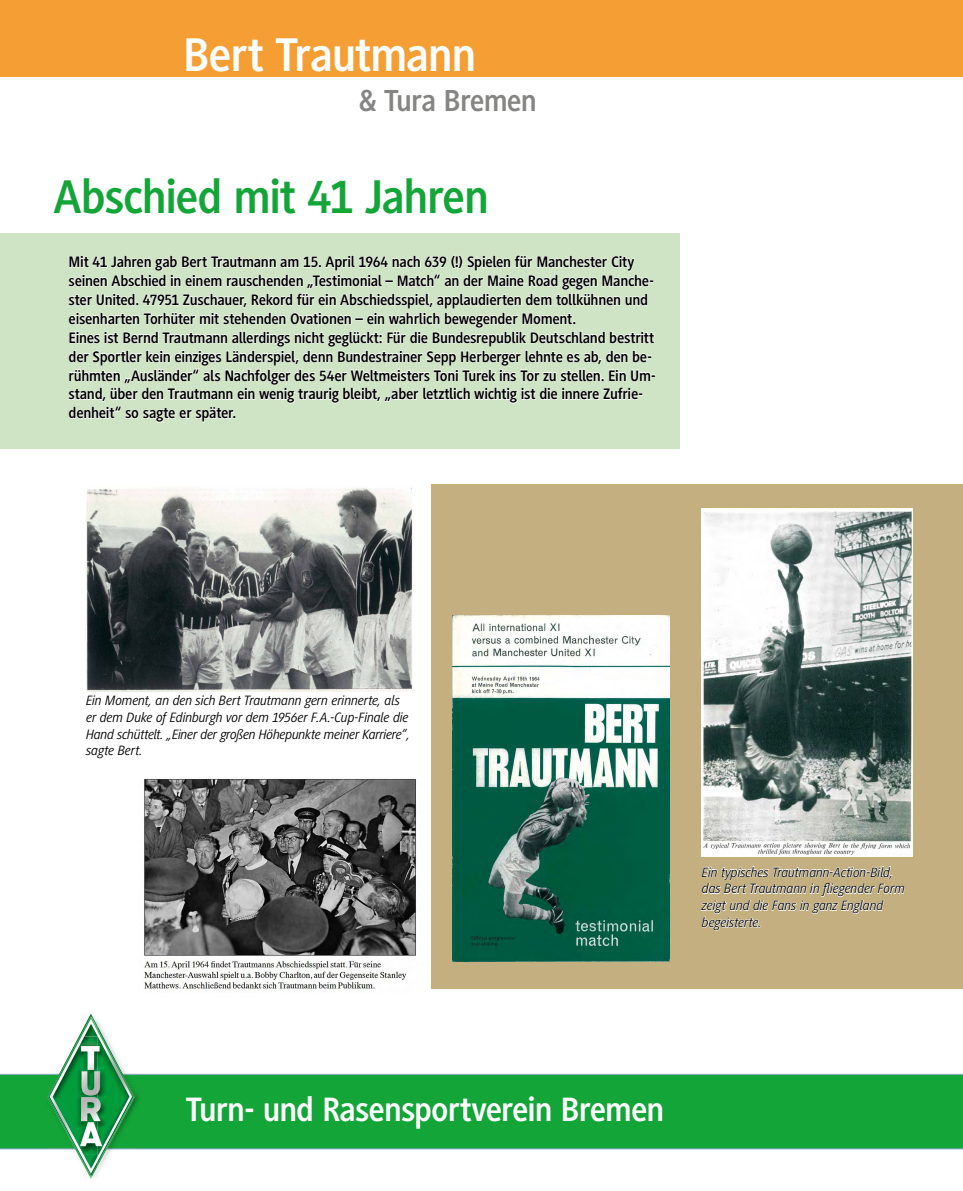
<style>
.page{position:relative;width:963px;height:1191px;background:#fff}
.page>*{position:absolute;margin:0;border:0;box-sizing:border-box;transform-origin:0 0}
.t1{font:700 49px "Generis Sans Pro";letter-spacing:-.03em;color:#13a538;scale:.96 1}
.t2{font:700 49px "Generis Sans Pro";letter-spacing:-.03em;color:#fff;scale:.96 1}
.t3{font:700 35px "Generis Sans Pro";letter-spacing:-.03em;color:#fff;scale:.96 1}
.t4{font:700 31.5px "Generis Sans Pro";letter-spacing:-.03em;color:#858584;scale:.96 1}
.t5{font:700 15.75px/18.9px "Generis Sans Pro";letter-spacing:-.02em;color:#000;scale:.96 1}
.t6{font:italic 14px/16.8px "Generis Sans Pro";letter-spacing:-.015em;color:#000}
</style>
<div class="page">
<div style="left:0;top:0;width:962px;height:77px;background:#f59e33"></div>
<div style="left:0;top:1073px;width:962px;height:76px;background:#13a538"></div>
<img style="left:42px;top:1073px;width:3px;height:77px">
<img style="left:90px;top:1073px;width:50px;height:106px">
<img style="left:45px;top:1073px;width:2px;height:77px">
<svg style="left:89px;top:1013px;width:46px;height:165px"></svg>
<img style="left:97px;top:1025px;width:38px;height:141px">
<img style="left:47px;top:1073px;width:1px;height:77px">
<img style="left:97px;top:1028px;width:37px;height:136px">
<img style="left:48px;top:1016px;width:49px;height:160px">
<div style="left:0;top:233px;width:679px;height:216px;background:#cfe4c5"></div>
<div style="left:431px;top:484px;width:531px;height:505px;background:#c3af7f"></div>
<svg style="left:69px;top:255px;width:586px;height:167px"></svg>
<svg style="left:701px;top:866px;width:203px;height:64px"></svg>
<img style="left:452px;top:615px;width:217px;height:346px">
<img style="left:87px;top:487px;width:326px;height:204px">
<img style="left:701px;top:508px;width:211px;height:348px">
<img style="left:143px;top:778px;width:273px;height:213px">
<h1 class="t2" style="left:183px;top:28px;width:307px">Bert Trautmann</h1>
<h3 class="t4" style="left:358px;top:83px;width:187px">&amp; Tura Bremen</h3>
<h1 class="t1" style="left:54px;top:170px;width:455px">Abschied mit 41 Jahren</h1>
<p class="t5" style="left:69px;top:252px;width:613px">Mit 41 Jahren gab Bert Trautmann am 15. April 1964 nach 639 (!) Spielen für Manchester City seinen Abschied in einem rauschenden „Testimonial – Match“ an der Maine Road gegen Manche&shy;ster United. 47951 Zuschauer, Rekord für ein Abschiedsspiel, applaudierten dem tollkühnen und eisenharten Torhüter mit stehenden Ovationen – ein wahrlich bewegender Moment.<br>Eines ist Bernd Trautmann allerdings nicht geglückt: Für die Bundesrepublik Deutschland bestritt der Sportler kein einziges Länderspiel, denn Bundestrainer Sepp Herberger lehnte es ab, den be&shy;rühmten „Ausländer“ als Nachfolger des 54er Weltmeisters Toni Turek ins Tor zu stellen. Ein Um&shy;stand, über den Trautmann ein wenig traurig bleibt, „aber letztlich wichtig ist die innere Zufrie&shy;denheit“ so sagte er später.</p>
<p class="t6" style="left:86px;top:692px;width:325px">Ein Moment, an den sich Bert Trautmann gern erinnerte, als er dem Duke of Edinburgh vor dem 1956er F.A.-Cup-Finale die Hand schüttelt. „Einer der großen Höhepunkte meiner Karriere“, sagte Bert.</p>
<p class="t6" style="left:702px;top:863px;width:204px">Ein typisches Trautmann-Action-Bild, das Bert Trautmann in fliegender Form zeigt und die Fans in ganz England begeisterte.</p>
<h2 class="t3" style="left:186px;top:1089px;width:500px">Turn- und Rasensportverein Bremen</h2>
</div>
